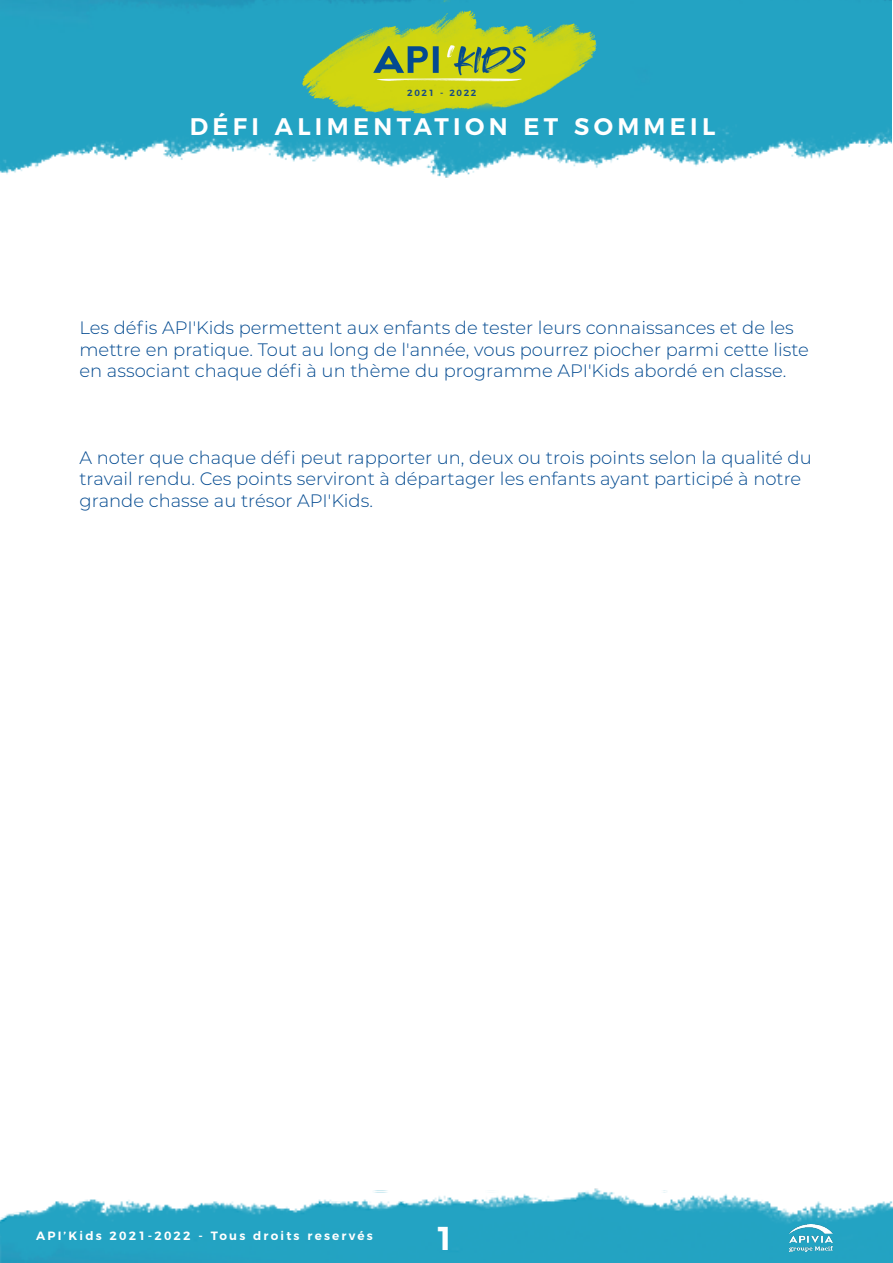
<style>
.page{position:relative;width:893px;height:1263px;background:#fff}
.page>*{position:absolute;margin:0;border:0;box-sizing:border-box;transform-origin:0 0}
.t1{font:600 33px "Montserrat Alternates";color:#fff}
.t2{font:600 24px "Montserrat";letter-spacing:.18em;color:#fff}
.t3{font:300 18px/21.6px "Montserrat";color:#034a90}
.t4{font:600 12px "Montserrat";letter-spacing:.18em;color:#fff}
.t5{font:600 9px "Montserrat";letter-spacing:.18em;color:#174b83}
</style>
<div class="page">
<img style="left:0;top:0;width:891px;height:178px">
<img style="left:303px;top:11px;width:294px;height:104px">
<img style="left:0;top:1188px;width:893px;height:75px">
<img style="left:789px;top:1225px;width:44px;height:27px">
<p class="t5" style="left:407px;top:85px;width:71px">2021 - 2022</p>
<h2 class="t2" style="left:190px;top:107px;width:527px">DÉFI ALIMENTATION ET SOMMEIL</h2>
<p class="t3" style="left:79px;top:316px;width:731px">Les défis API'Kids permettent aux enfants de tester leurs connaissances et de les mettre en pratique. Tout au long de l'année, vous pourrez piocher parmi cette liste en associant chaque défi à un thème du programme API'Kids abordé en classe.</p>
<p class="t3" style="left:79px;top:446px;width:734px">A noter que chaque défi peut rapporter un, deux ou trois points selon la qualité du travail rendu. Ces points serviront à départager les enfants ayant participé à notre grande chasse au trésor API'Kids.</p>
<p class="t4" style="left:36px;top:1226px;width:338px">API’Kids 2021-2022 - Tous droits reservés</p>
<p class="t1" style="left:435px;top:1212px;width:22px">1</p>
</div>
